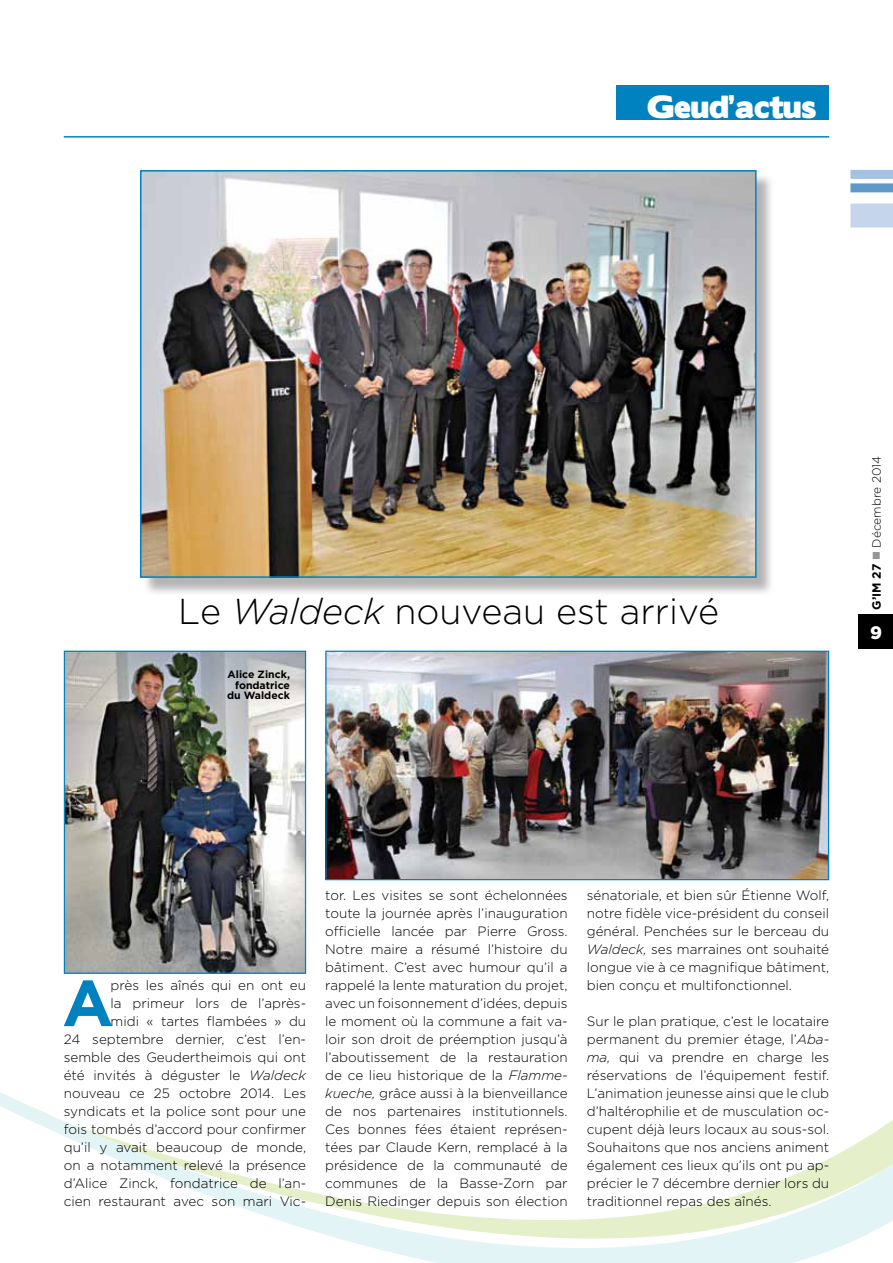
<style>
.page{position:relative;width:893px;height:1263px;background:#fff}
.page>*{position:absolute;margin:0;border:0;box-sizing:border-box;transform-origin:0 0}
.t1{font:700 64.95px "Gotham";color:#0082c0}
.t2{font:300 36px "Gotham";color:#000}
.t3{font:28.5px "Boris Black Bloxx";color:#fff}
.t4{font:900 18px "Gotham";color:#fff}
.t5{font:300 13.5px/18px "Gotham";color:#000;text-align:justify}
.t6{font:300 12px "Gotham";color:#000}
.t7{font:700 10.5px/10.5px "Gotham";color:#000;text-align:right}
.s1{font-style:italic}
.s2{font-weight:700}
.s3{color:#939598}
</style>
<div class="page">
<svg style="left:132px;top:1165px;width:761px;height:98px"></svg>
<svg style="left:0;top:1092px;width:893px;height:73px"></svg>
<div style="left:859px;top:614px;width:34px;height:34px;background:#000"></div>
<div style="left:850px;top:183px;width:43px;height:9px;background:#5e99cd"></div>
<div style="left:850px;top:203px;width:43px;height:24px;background:#c5d5eb"></div>
<div style="left:850px;top:170px;width:43px;height:9px;background:#a5c1e1"></div>
<hr style="left:64px;top:136px;width:765px;height:2px;background:#0082c0">
<div style="left:142px;top:172px;width:633px;height:424px;background:#000;opacity:.3"></div>
<img style="left:143px;top:173px;width:611px;height:402px">
<div style="left:140px;top:170px;width:617px;height:408px;border:2px solid #0082c0"></div>
<div style="left:617px;top:85px;width:212px;height:34px;background:#0082c0"></div>
<img style="left:66px;top:653px;width:238px;height:319px">
<div style="left:64px;top:651px;width:242px;height:323px;border:1px solid #0082c0"></div>
<img style="left:327px;top:653px;width:500px;height:225px">
<div style="left:325px;top:651px;width:504px;height:229px;border:1px solid #0082c0"></div>
<h3 class="t3" style="left:647px;top:86px;width:171px">Geud’actus</h3>
<h2 class="t2" style="left:178px;top:588px;width:542px">Le <span class="s1">Waldeck</span> nouveau est arrivé</h2>
<p class="t7" style="left:227px;top:669px;width:64px">Alice Zinck, fondatrice du Waldeck</p>
<p class="t6" style="left:869px;top:610px;width:155px;rotate:-90deg"><span class="s2">G’IM 27</span> <span class="s3">■</span> Décembre 2014</p>
<h3 class="t4" style="left:870px;top:621px;width:13px">9</h3>
<h1 class="t1" style="left:62px;top:964px;width:53px">A</h1>
<p class="t5" style="left:64px;top:976px;width:244px;text-align:right">près les aînés qui en ont eu<br>la primeur lors de l’après-<br>midi « tartes flambées » du<br>24 septembre dernier, c’est l’en&shy;semble des Geudertheimois qui ont été invités à déguster le <span class="s1">Waldeck </span>nouveau ce 25 octobre 2014. Les syndicats et la police sont pour une fois tombés d’accord pour confirmer qu’il y avait beaucoup de monde, on a notamment relevé la présence d’Alice Zinck, fondatrice de l’an&shy;cien restaurant avec son mari Vic-</p>
<p class="t5" style="left:325px;top:886px;width:244px">tor. Les visites se sont échelonnées toute la journée après l’inauguration officielle lancée par Pierre Gross.<br>Notre maire a résumé l’histoire du bâtiment. C’est avec humour qu’il a rappelé la lente maturation du projet, avec un foisonnement d’idées, depuis le moment où la commune a fait va&shy;loir son droit de préemption jusqu’à l’aboutissement de la restauration de ce lieu historique de la <span class="s1">Flamme&shy;kueche,</span> grâce aussi à la bienveillance de nos partenaires institutionnels.<br>Ces bonnes fées étaient représen&shy;tées par Claude Kern, remplacé à la présidence de la communauté de communes de la Basse-Zorn par Denis Riedinger depuis son élection</p>
<p class="t5" style="left:587px;top:886px;width:244px">sénatoriale, et bien sûr Étienne Wolf, notre fidèle vice-président du conseil général. Penchées sur le berceau du <span class="s1">Waldeck,</span> ses marraines ont souhaité longue vie à ce magnifique bâtiment, bien conçu et multifonctionnel.</p>
<p class="t5" style="left:587px;top:1012px;width:244px">Sur le plan pratique, c’est le locataire permanent du premier étage, l’<span class="s1">Aba&shy;ma,</span> qui va prendre en charge les réservations de l’équipement festif.<br>L’animation jeunesse ainsi que le club d’haltérophilie et de musculation oc&shy;cupent déjà leurs locaux au sous-sol.<br>Souhaitons que nos anciens animent également ces lieux qu’ils ont pu ap&shy;précier le 7 décembre dernier lors du traditionnel repas des aînés.</p>
</div>
